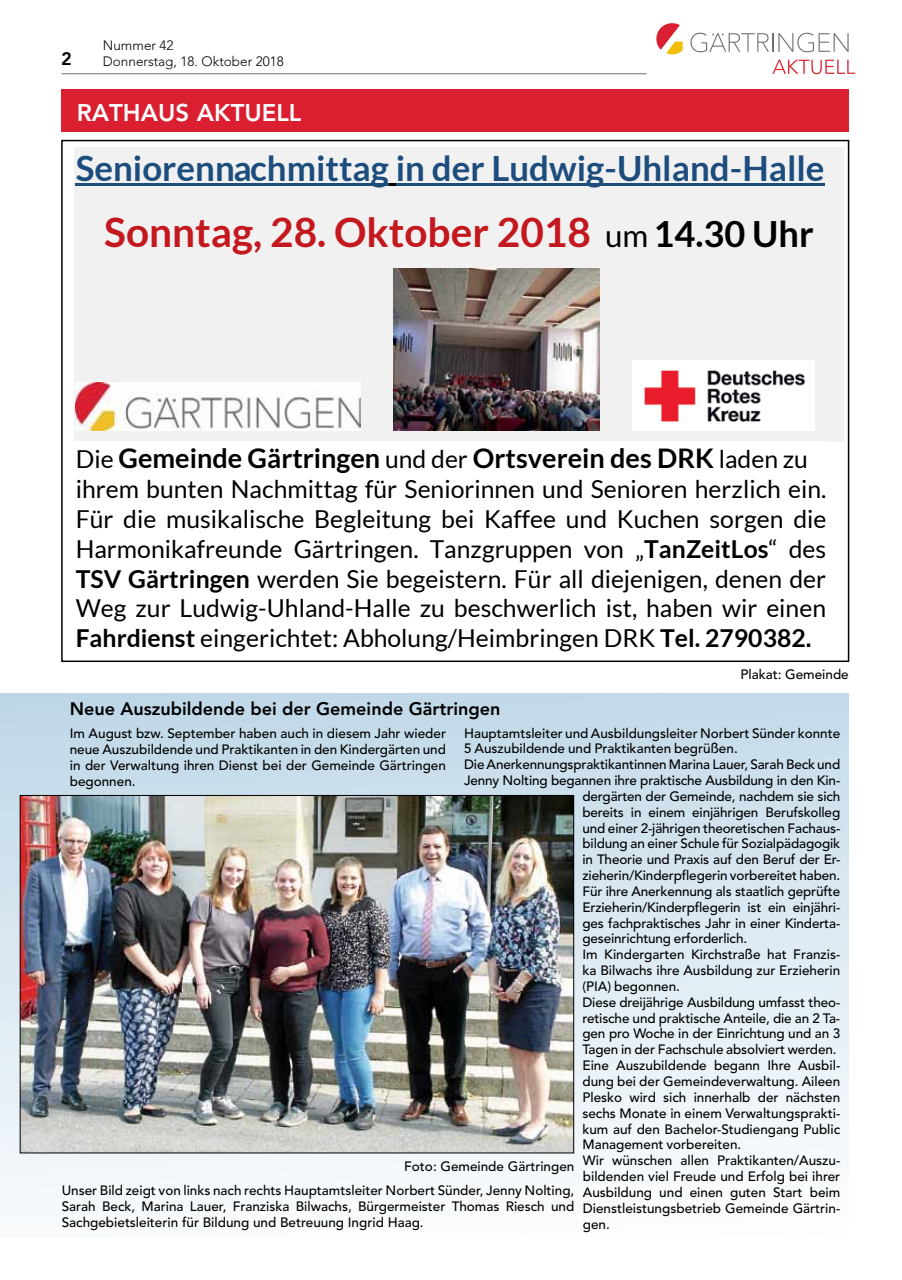
<style>
.page{position:relative;width:902px;height:1280px;background:#fff}
.page>*{position:absolute;margin:0;border:0;box-sizing:border-box;transform-origin:0 0}
.t1{font:700 40.5px "Lato";color:#c4181f}
.t2{font:700 34.8px "Lato";color:#1c4d7d}
.t3{font:700 27px "Lato";color:#000}
.t4{font:24.75px/29.7px "Lato";color:#000;text-align:justify}
.t5{font:800 24px "Avenir";color:#fff}
.t6{font:800 18px "Avenir";color:#000}
.t7{font:500 13.5px/16.2px "Avenir";color:#000;text-align:justify}
.t8{font:300 13.5px/15.8px "Avenir";color:#000}
.s1{font-weight:400;font-size:31.5px;color:#000}
.s2{font-size:36px;color:#000}
.s3{font-weight:400;font-size:24.75px}
.s4{font-weight:700}
.s5{font-family:"Cambria";font-weight:700}
</style>
<div class="page">
<hr style="left:62px;top:73px;width:584px;height:1px;background:#6d6e71">
<svg style="left:656px;top:23px;width:26px;height:31px"></svg>
<svg style="left:690px;top:33px;width:158px;height:19px"></svg>
<svg style="left:772px;top:60px;width:83px;height:14px"></svg>
<div style="left:0;top:693px;width:848px;height:544px;background:linear-gradient(to bottom,#bfd6e6,#fafbfb)"></div>
<div style="left:62px;top:89px;width:786px;height:43px;background:#da1f31"></div>
<div style="left:74px;top:147px;width:769px;height:45px;background:#f1f1f2"></div>
<hr style="left:76px;top:183px;width:313px;height:3px;background:#1c4d7d">
<svg style="left:389px;top:183px;width:7px;height:3px"></svg>
<hr style="left:396px;top:183px;width:428px;height:3px;background:#1c4d7d">
<div style="left:74px;top:192px;width:769px;height:15px;background:#f1f1f2"></div>
<div style="left:74px;top:207px;width:769px;height:49px;background:#f1f1f2"></div>
<div style="left:74px;top:256px;width:769px;height:12px;background:#f1f1f2"></div>
<div style="left:74px;top:268px;width:769px;height:163px;background:#f1f1f2"></div>
<img style="left:76px;top:383px;width:284px;height:48px">
<img style="left:393px;top:268px;width:206px;height:163px">
<img style="left:632px;top:360px;width:182px;height:71px">
<div style="left:74px;top:431px;width:769px;height:10px;background:#f1f1f2"></div>
<img style="left:22px;top:797px;width:550px;height:354px">
<p class="t8" style="left:103px;top:37px;width:182px">Nummer 42<br>Donnerstag, 18. Oktober 2018</p>
<h3 class="t5" style="left:77px;top:98px;width:226px">RATHAUS AKTUELL</h3>
<h2 class="t2" style="left:76px;top:149px;width:750px">Seniorennachmittag in der Ludwig-Uhland-Halle</h2>
<h1 class="t1" style="left:104px;top:209px;width:711px">Sonntag, 28. Oktober 2018 <span class="s1">um</span> <span class="s2">14.30 Uhr</span></h1>
<h3 class="t6" style="left:61px;top:48px;width:12px">2</h3>
<h3 class="t3" style="left:76px;top:443px;width:733px"><span class="s3">Die</span> Gemeinde Gärtringen <span class="s3">und der</span> Ortsverein des DRK <span class="s3">laden zu</span></h3>
<p class="t4" style="left:76px;top:474px;width:752px">ihrem bunten Nachmittag für Seniorinnen und Senioren herzlich ein.<br>Für die musikalische Begleitung bei Kaffee und Kuchen sorgen die Harmonikafreunde Gärtringen. Tanzgruppen von „<span class="s4">TanZeitLos</span>“ des <span class="s4">TSV Gärtringen</span> werden Sie begeistern. Für all diejenigen, denen der Weg zur Ludwig-Uhland-Halle zu beschwerlich ist, haben wir einen <span class="s4">Fahrdienst</span> eingerichtet: Abholung/Heimbringen DRK <span class="s4">Tel. 2790382</span><span class="s5">.</span></p>
<p class="t7" style="left:740px;top:667px;width:110px">Plakat: Gemeinde</p>
<h3 class="t6" style="left:70px;top:698px;width:432px">Neue Auszubildende bei der Gemeinde Gärtringen</h3>
<p class="t7" style="left:70px;top:725px;width:378px">Im August bzw. September haben auch in diesem Jahr wieder neue Auszubildende und Praktikanten in den Kindergärten und in der Verwaltung ihren Dienst bei der Gemeinde Gärtringen begonnen.</p>
<p class="t7" style="left:464px;top:725px;width:378px">Hauptamtsleiter und Ausbildungsleiter Norbert Sünder konnte</p>
<p class="t7" style="left:464px;top:741px;width:275px">5 Auszubildende und Praktikanten begrüßen.</p>
<p class="t7" style="left:464px;top:757px;width:378px">Die Anerkennungspraktikantinnen Marina Lauer, Sarah Beck und</p>
<p class="t7" style="left:464px;top:773px;width:378px">Jenny Nolting begannen ihre praktische Ausbildung in den Kin-</p>
<p class="t7" style="left:582px;top:788px;width:259px">dergärten der Gemeinde, nachdem sie sich</p>
<p class="t7" style="left:582px;top:804px;width:259px">bereits in einem einjährigen Berufskolleg</p>
<p class="t7" style="left:582px;top:820px;width:259px">und einer 2-jährigen theoretischen Fachaus-</p>
<p class="t7" style="left:582px;top:836px;width:259px">bildung an einer Schule für Sozialpädagogik</p>
<p class="t7" style="left:582px;top:852px;width:259px">in Theorie und Praxis auf den Beruf der Er-</p>
<p class="t7" style="left:582px;top:868px;width:259px">zieherin/Kinderpflegerin vorbereitet haben.</p>
<p class="t7" style="left:582px;top:883px;width:259px">Für ihre Anerkennung als staatlich geprüfte</p>
<p class="t7" style="left:582px;top:899px;width:259px">Erzieherin/Kinderpflegerin ist ein einjähri-</p>
<p class="t7" style="left:582px;top:915px;width:259px">ges fachpraktisches Jahr in einer Kinderta-</p>
<p class="t7" style="left:582px;top:931px;width:166px">geseinrichtung erforderlich.</p>
<p class="t7" style="left:582px;top:947px;width:259px">Im Kindergarten Kirchstraße hat Franzis-</p>
<p class="t7" style="left:582px;top:963px;width:259px">ka Bilwachs ihre Ausbildung zur Erzieherin</p>
<p class="t7" style="left:582px;top:978px;width:99px">(PIA) begonnen.</p>
<p class="t7" style="left:582px;top:994px;width:259px">Diese dreijährige Ausbildung umfasst theo-</p>
<p class="t7" style="left:582px;top:1010px;width:259px">retische und praktische Anteile, die an 2 Ta-</p>
<p class="t7" style="left:582px;top:1026px;width:259px">gen pro Woche in der Einrichtung und an 3</p>
<p class="t7" style="left:582px;top:1042px;width:256px">Tagen in der Fachschule absolviert werden.</p>
<p class="t7" style="left:582px;top:1058px;width:259px">Eine Auszubildende begann Ihre Ausbil-</p>
<p class="t7" style="left:582px;top:1073px;width:259px">dung bei der Gemeindeverwaltung. Aileen</p>
<p class="t7" style="left:582px;top:1089px;width:259px">Plesko wird sich innerhalb der nächsten</p>
<p class="t7" style="left:582px;top:1105px;width:259px">sechs Monate in einem Verwaltungsprakti-</p>
<p class="t7" style="left:582px;top:1121px;width:259px">kum auf den Bachelor-Studiengang Public</p>
<p class="t7" style="left:582px;top:1137px;width:160px">Management vorbereiten.</p>
<p class="t7" style="left:583px;top:1153px;width:259px">Wir wünschen allen Praktikanten/Auszu-</p>
<p class="t7" style="left:583px;top:1168px;width:259px">bildenden viel Freude und Erfolg bei ihrer</p>
<p class="t7" style="left:583px;top:1184px;width:259px">Ausbildung und einen guten Start beim</p>
<p class="t7" style="left:583px;top:1200px;width:259px">Dienstleistungsbetrieb Gemeinde Gärtrin-</p>
<p class="t7" style="left:583px;top:1216px;width:29px">gen.</p>
<p class="t7" style="left:62px;top:1154px;width:514px;line-height:24.3px;text-align:right">Foto: Gemeinde Gärtringen<br>Unser Bild zeigt von links nach rechts Hauptamtsleiter Norbert Sünder, Jenny Nolting,</p>
<p class="t7" style="left:62px;top:1198px;width:514px;line-height:15.8px">Sarah Beck, Marina Lauer, Franziska Bilwachs, Bürgermeister Thomas Riesch und<br>Sachgebietsleiterin für Bildung und Betreuung Ingrid Haag.</p>
</div>
